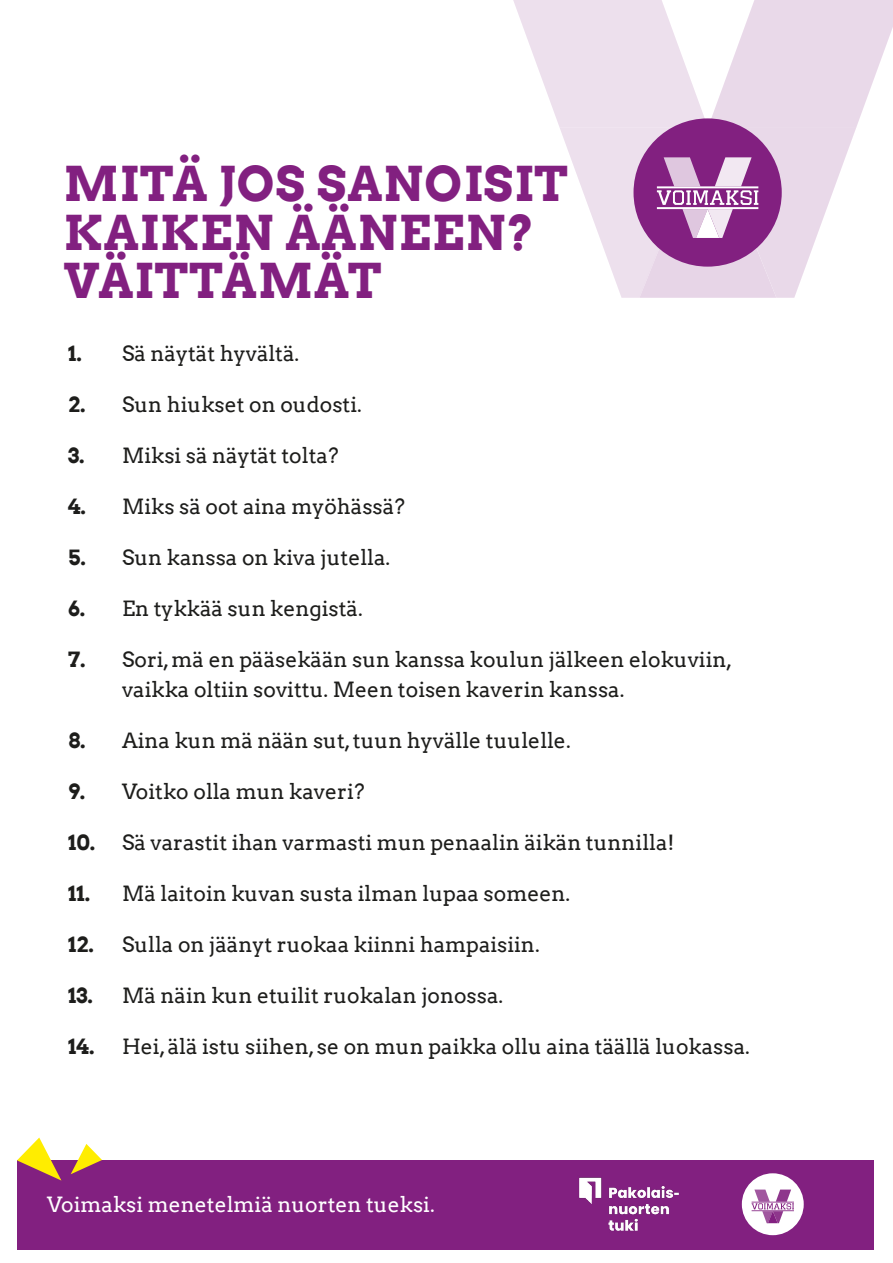
<style>
.page{position:relative;width:893px;height:1263px;background:#fff}
.page>*{position:absolute;margin:0;border:0;box-sizing:border-box;transform-origin:0 0}
.t1{font:700 48px "Arvo";letter-spacing:.025em;color:#822080}
.t2{font:21px/30px "Arvo";color:#1d1d1b}
.t3{font:21px "Arvo";color:#fff}
.s1{font-weight:700}
</style>
<div class="page">
<svg style="left:513px;top:0;width:380px;height:298px"></svg>
<div style="left:17px;top:1160px;width:857px;height:90px;background:#822080"></div>
<img style="left:579px;top:1177px;width:100px;height:54px">
<div style="left:742px;top:1173px;width:62px;height:62px;background:#fff;border-radius:50%"></div>
<svg style="left:752px;top:1189px;width:42px;height:34px"></svg>
<svg style="left:17px;top:1137px;width:44px;height:43px"></svg>
<svg style="left:71px;top:1144px;width:31px;height:30px"></svg>
<p class="t1" style="left:64px;top:154px;width:506px">MITÄ JOS SANOISIT</p>
<p class="t1" style="left:64px;top:202px;width:472px">KAIKEN ÄÄNEEN?</p>
<p class="t1" style="left:64px;top:250px;width:319px">VÄITTÄMÄT</p>
<p class="t2" style="left:68px;top:338px;width:233px"><span class="s1">1.</span> Sä näytät hyvältä.</p>
<p class="t2" style="left:68px;top:389px;width:295px"><span class="s1">2.</span> Sun hiukset on oudosti.</p>
<p class="t2" style="left:68px;top:440px;width:272px"><span class="s1">3.</span> Miksi sä näytät tolta?</p>
<p class="t2" style="left:68px;top:491px;width:339px"><span class="s1">4.</span> Miks sä oot aina myöhässä?</p>
<p class="t2" style="left:68px;top:542px;width:324px"><span class="s1">5.</span> Sun kanssa on kiva jutella.</p>
<p class="t2" style="left:68px;top:593px;width:296px"><span class="s1">6.</span> En tykkää sun kengistä.</p>
<p class="t2" style="left:122px;top:644px;width:612px;text-indent:-54px"><span class="s1">7.</span> Sori, mä en pääsekään sun kanssa koulun jälkeen elokuviin, vaikka oltiin sovittu. Meen toisen kaverin kanssa.</p>
<p class="t2" style="left:68px;top:725px;width:504px"><span class="s1">8.</span> Aina kun mä nään sut, tuun hyvälle tuulelle.</p>
<p class="t2" style="left:68px;top:776px;width:298px"><span class="s1">9.</span> Voitko olla mun kaveri?</p>
<p class="t2" style="left:68px;top:827px;width:608px"><span class="s1">10.</span> Sä varastit ihan varmasti mun penaalin äikän tunnilla!</p>
<p class="t2" style="left:68px;top:878px;width:504px"><span class="s1">11.</span> Mä laitoin kuvan susta ilman lupaa someen.</p>
<p class="t2" style="left:68px;top:929px;width:473px"><span class="s1">12.</span> Sulla on jäänyt ruokaa kiinni hampaisiin.</p>
<p class="t2" style="left:68px;top:980px;width:437px"><span class="s1">13.</span> Mä näin kun etuilit ruokalan jonossa.</p>
<p class="t2" style="left:68px;top:1031px;width:683px"><span class="s1">14.</span> Hei, älä istu siihen, se on mun paikka ollu aina täällä luokassa.</p>
<p class="t3" style="left:47px;top:1191px;width:389px">Voimaksi menetelmiä nuorten tueksi.</p>
</div>
